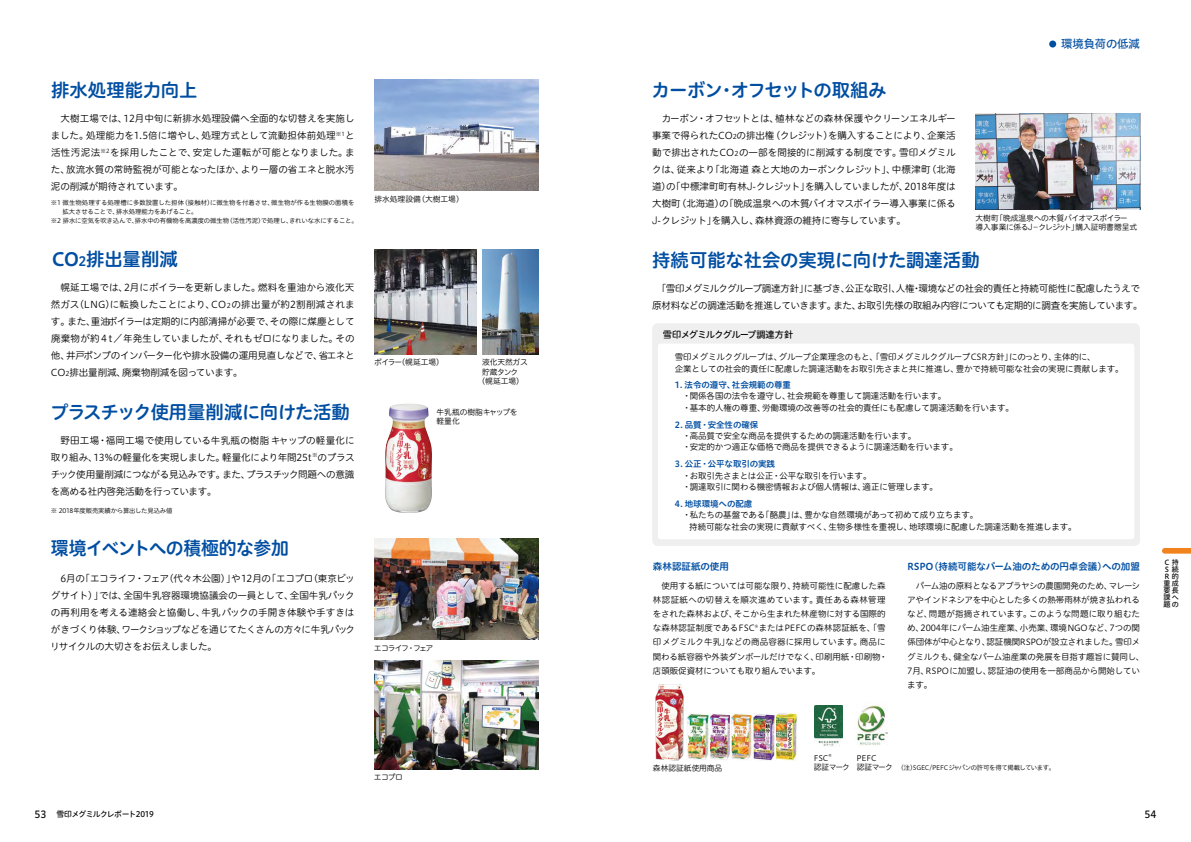
<style>
.page{position:relative;width:1191px;height:842px;background:#fff}
.page>*{position:absolute;margin:0;border:0;box-sizing:border-box;transform-origin:0 0}
.t1{font:18.4px "Hiragino UD Sans R Std N W6";letter-spacing:-.02em;color:#004ea2}
.t2{font:18.4px "Hiragino UD Sans R Std N W6";letter-spacing:-.06em;color:#004ea2}
.t3{font:18.4px "Hiragino UD Sans R Std N W6";color:#004ea2}
.t4{font:11.3px "Hiragino UD Sans R Std N W5";letter-spacing:-.015em;color:#004ea2}
.t5{font:9.9px "Hiragino UD Sans R Std N W5";color:#000}
.t6{font:9.6px/17px "Hiragino UD Sans R Std N W3";letter-spacing:-.025em;color:#000;text-align:justify}
.t7{font:9.6px "Hiragino UD Sans R Std N W6";letter-spacing:-.01em;color:#004ea2}
.t8{font:9.2px "Hiragino UD Sans R Std N W5";letter-spacing:-.06em;color:#000}
.t9{font:8.5px/14.2px "Hiragino UD Sans R Std N W3";letter-spacing:-.015em;color:#000}
.t10{font:8.5px "Hiragino UD Sans R Std N W6";letter-spacing:-.01em;color:#004ea2}
.t11{font:7.8px/9.2px "Hiragino UD Sans R Std N W3";letter-spacing:-.015em;color:#000}
.t12{font:7.8px "Hiragino UD Sans R Std N W5";letter-spacing:-.06em;color:#000}
.t13{font:7.8px "Hiragino UD Sans R Std N W3";letter-spacing:-.035em;color:#000}
.t14{font:7.8px "Hiragino UD Sans R Std N W3";letter-spacing:-.14em;color:#000}
.t15{font:7.8px/9.2px "Hiragino UD Sans R Std N W3";letter-spacing:-.04em;color:#000}
.t16{font:7.1px/6.9px "Hiragino UD Sans R Std N W5";color:#000;text-align:justify}
.t17{font:6.4px "Hiragino UD Sans R Std N W3";letter-spacing:-.015em;color:#000}
.t18{font:6.4px "Hiragino UD Sans R Std N W3";letter-spacing:.01em;color:#000}
.t19{font:6.4px "Hiragino UD Sans R Std N W3";letter-spacing:-.045em;color:#000}
.s1{font-size:12.9px}
.s2{font-size:6.7px}
.s3{font-family:"Shin M Go Upr";font-weight:300}
.s4{font-size:7.8px}
.s5{font-size:9.9px}
</style>
<div class="page">
<img style="left:374px;top:79px;width:165px;height:112px">
<img style="left:374px;top:249px;width:102px;height:105px">
<img style="left:482px;top:249px;width:57px;height:105px">
<img style="left:374px;top:539px;width:165px;height:101px">
<img style="left:374px;top:660px;width:165px;height:109px">
<img style="left:385px;top:404px;width:47px;height:109px">
<div style="left:652px;top:323px;width:488px;height:223px;background:#efefef;border-radius:6px"></div>
<div style="left:658px;top:344px;width:476px;height:195px;background:#fff;border-radius:3px"></div>
<img style="left:975px;top:113px;width:165px;height:96px">
<img style="left:814px;top:705px;width:28px;height:41px">
<img style="left:856px;top:705px;width:31px;height:40px">
<img style="left:687px;top:713px;width:111px;height:48px">
<img style="left:655px;top:684px;width:29px;height:77px">
<div style="left:1049px;top:41px;width:7px;height:7px;background:#004ea2;border-radius:50%"></div>
<div style="left:1164px;top:548px;width:27px;height:6px;background:#f0831e"></div>
<h1 class="t3" style="left:51px;top:76px;width:148px">排水処理能力向上</h1>
<p class="t6" style="left:51px;top:109px;width:305px">　大樹工場では、12月中旬に新排水処理設備へ全面的な切替えを実施しました。処理能力を1.5倍に増やし、処理方式として流動担体前処理<sup>※1</sup>と活性汚泥法<sup>※2</sup>を採用したことで、安定した運転が可能となりました。また、放流水質の常時監視が可能となったほか、より一層の省エネと脱水汚泥の削減が期待されています。</p>
<p class="t18" style="left:51px;top:198px;width:305px">※1 微生物処理する処理槽に多数設置した担体（接触材）に微生物を付着させ、微生物が作る生物膜の面積を</p>
<p class="t17" style="left:63px;top:207px;width:137px">拡大させることで、排水処理能力をあげること。</p>
<p class="t17" style="left:51px;top:216px;width:308px">※2 排水に空気を吹き込んで、排水中の有機物を高濃度の微生物（活性汚泥）で処理し、きれいな水にすること。</p>
<h1 class="t1" style="left:52px;top:245px;width:127px">CO<span class="s1">2</span>排出量削減</h1>
<p class="t6" style="left:51px;top:278px;width:305px">　幌延工場では、2月にボイラーを更新しました。燃料を重油から液化天然ガス（LNG）に転換したことにより、CO<span class="s2">2</span>の排出量が約2割削減されます。また、重油ボイラーは定期的に内部清掃が必要で、その際に煤塵として廃棄物が約４t／年発生していましたが、それもゼロになりました。その他、井戸ポンプのインバーター化や排水設備の運用見直しなどで、省エネとCO<span class="s2">2</span>排出量削減、廃棄物削減を図っています。</p>
<h1 class="t1" style="left:50px;top:398px;width:301px">プラスチック使用量削減に向けた活動</h1>
<p class="t6" style="left:51px;top:431px;width:305px">　野田工場・福岡工場で使用している牛乳瓶の樹脂キャップの軽量化に取り組み、13%の軽量化を実現しました。軽量化により年間25t<sup>※</sup>のプラスチック使用量削減につながる見込みです。また、プラスチック問題への意識を高める社内啓発活動を行っています。</p>
<p class="t17" style="left:51px;top:506px;width:123px">※ 2018年度販売実績から算出した見込み値</p>
<h1 class="t1" style="left:51px;top:534px;width:240px">環境イベントへの積極的な参加</h1>
<p class="t6" style="left:50px;top:570px;width:306px">　6月の「エコライフ・フェア（代々木公園）」や12月の「エコプロ（東京ビッグサイト）」では、全国牛乳容器環境協議会の一員として、全国牛乳パックの再利用を考える連絡会と協働し、牛乳パックの手開き体験や手すきはがきづくり体験、ワークショップなどを通じてたくさんの方々に牛乳パックリサイクルの大切さをお伝えしました。</p>
<p class="t11" style="left:374px;top:194px;width:91px">排水処理設備（大樹工場）</p>
<p class="t13" style="left:374px;top:357px;width:71px">ボイラー（幌延工場）</p>
<p class="t11" style="left:482px;top:357px;width:47px">液化天然ガス</p>
<p class="t11" style="left:482px;top:367px;width:38px">貯蔵タンク</p>
<p class="t11" style="left:477px;top:376px;width:48px">（幌延工場）</p>
<p class="t11" style="left:436px;top:407px;width:83px">牛乳瓶の樹脂キャップを軽量化</p>
<p class="t14" style="left:374px;top:642px;width:61px">エコライフ・フェア</p>
<p class="t11" style="left:374px;top:772px;width:31px">エコプロ</p>
<h1 class="t2" style="left:651px;top:76px;width:236px">カーボン・オフセットの取組み</h1>
<p class="t6" style="left:652px;top:109px;width:305px">　カーボン・オフセットとは、植林などの森林保護やクリーンエネルギー事業で得られたCO<span class="s2">2</span>の排出権（クレジット）を購入することにより、企業活動で排出されたCO<span class="s2">2</span>の一部を間接的に削減する制度です。雪印メグミルクは、従来より「北海道森と大地のカーボンクレジット」、中標津町（北海道）の「中標津町町有林<span class="s3">J</span>-クレジット」を購入していましたが、2018年度は大樹町（北海道）の「晩成温泉への木質バイオマスボイラー導入事業に係る<span class="s3">J</span>-クレジット」を購入し、森林資源の維持に寄与しています。</p>
<p class="t4" style="left:1061px;top:35px;width:80px">環境負荷の低減</p>
<p class="t11" style="left:975px;top:213px;width:163px">大樹町「晩成温泉への木質バイオマスボイラー導入事業に係る<span class="s3">Ｊ</span>－クレジット」購入証明書贈呈式</p>
<h1 class="t1" style="left:652px;top:246px;width:329px">持続可能な社会の実現に向けた調達活動</h1>
<p class="t6" style="left:652px;top:279px;width:492px">　「雪印メグミルクグループ調達方針」に基づき、公正な取引、人権・環境などの社会的責任と持続可能性に配慮したうえで原材料などの調達活動を推進していきます。また、お取引先様の取組み内容についても定期的に調査を実施しています。</p>
<p class="t8" style="left:663px;top:327px;width:132px">雪印メグミルクグループ調達方針</p>
<p class="t9" style="left:675px;top:350px;width:450px;line-height:12.3px">雪印メグミルクグループは、グループ企業理念のもと、「雪印メグミルクグループCSR方針」にのっとり、主体的に、<br>企業としての社会的責任に配慮した調達活動をお取引先さまと共に推進し、豊かで持続可能な社会の実現に貢献します。</p>
<p class="t10" style="left:675px;top:378px;width:118px">1. 法令の遵守、社会規範の尊重</p>
<p class="t9" style="left:682px;top:390px;width:333px;line-height:11.3px">・関係各国の法令を遵守し、社会規範を尊重して調達活動を行います。<br>・基本的人権の尊重、労働環境の改善等の社会的責任にも配慮して調達活動を行います。</p>
<p class="t10" style="left:675px;top:418px;width:85px">2. 品質・安全性の確保</p>
<p class="t9" style="left:682px;top:430px;width:277px;line-height:11.3px">・高品質で安全な商品を提供するための調達活動を行います。<br>・安定的かつ適正な価格で商品を提供できるように調達活動を行います。</p>
<p class="t10" style="left:675px;top:458px;width:102px">3. 公正・公平な取引の実践</p>
<p class="t9" style="left:682px;top:469px;width:257px;line-height:11.3px">・お取引先さまとは公正・公平な取引を行います。<br>・調達取引に関わる機密情報および個人情報は、適正に管理します。</p>
<p class="t10" style="left:675px;top:497px;width:79px">4. 地球環境への配慮</p>
<p class="t9" style="left:689px;top:509px;width:389px;line-height:11.3px;text-indent:-7px">・私たちの基盤である「酪農」は、豊かな自然環境があって初めて成り立ちます。<br>持続可能な社会の実現に貢献すべく、生物多様性を重視し、地球環境に配慮した調達活動を推進します。</p>
<p class="t7" style="left:653px;top:559px;width:78px">森林認証紙の使用</p>
<p class="t9" style="left:653px;top:578px;width:236px">　使用する紙については可能な限り、持続可能性に配慮した森林認証紙への切替えを順次進めています。責任ある森林管理をされた森林および、そこから生まれた林産物に対する国際的な森林認証制度であるFSC<sup>®</sup>またはPEFCの森林認証紙を、「雪印メグミルク牛乳」などの商品容器に採用しています。商品に関わる紙容器や外装ダンボールだけでなく、印刷用紙・印刷物・店頭販促資材についても取り組んでいます。</p>
<p class="t7" style="left:907px;top:559px;width:234px">RSPO（持続可能なパーム油のための円卓会議）への加盟</p>
<p class="t9" style="left:907px;top:578px;width:239px">　パーム油の原料となるアブラヤシの農園開発のため、マレーシアやインドネシアを中心とした多くの熱帯雨林が焼き払われるなど、問題が指摘されています。このような問題に取り組むため、2004年にパーム油生産業、小売業、環境NGOなど、7つの関係団体が中心となり、認証機関RSPOが設立されました。雪印メグミルクも、健全なパーム油産業の発展を目指す趣旨に賛同し、<br>7月、RSPOに加盟し、認証油の使用を一部商品から開始しています。</p>
<p class="t16" style="left:1163px;top:559px;width:17px">C 持S 続R 的重成要長課へ題の</p>
<p class="t11" style="left:653px;top:763px;width:71px">森林認証紙使用商品</p>
<p class="t15" style="left:813px;top:752px;width:38px">FSC<sup>®<br></sup>認証マーク</p>
<p class="t11" style="left:856px;top:752px;width:21px">PEFC</p>
<p class="t19" style="left:856px;top:763px;width:200px"><span class="s4">認証マーク</span> （注）SGEC/PEFCジャパンの許可を得て掲載しています。</p>
<p class="t12" style="left:35px;top:808px;width:121px"><span class="s5">53　</span>雪印メグミルクレポート2019</p>
<p class="t5" style="left:1144px;top:807px;width:14px">54</p>
</div>
